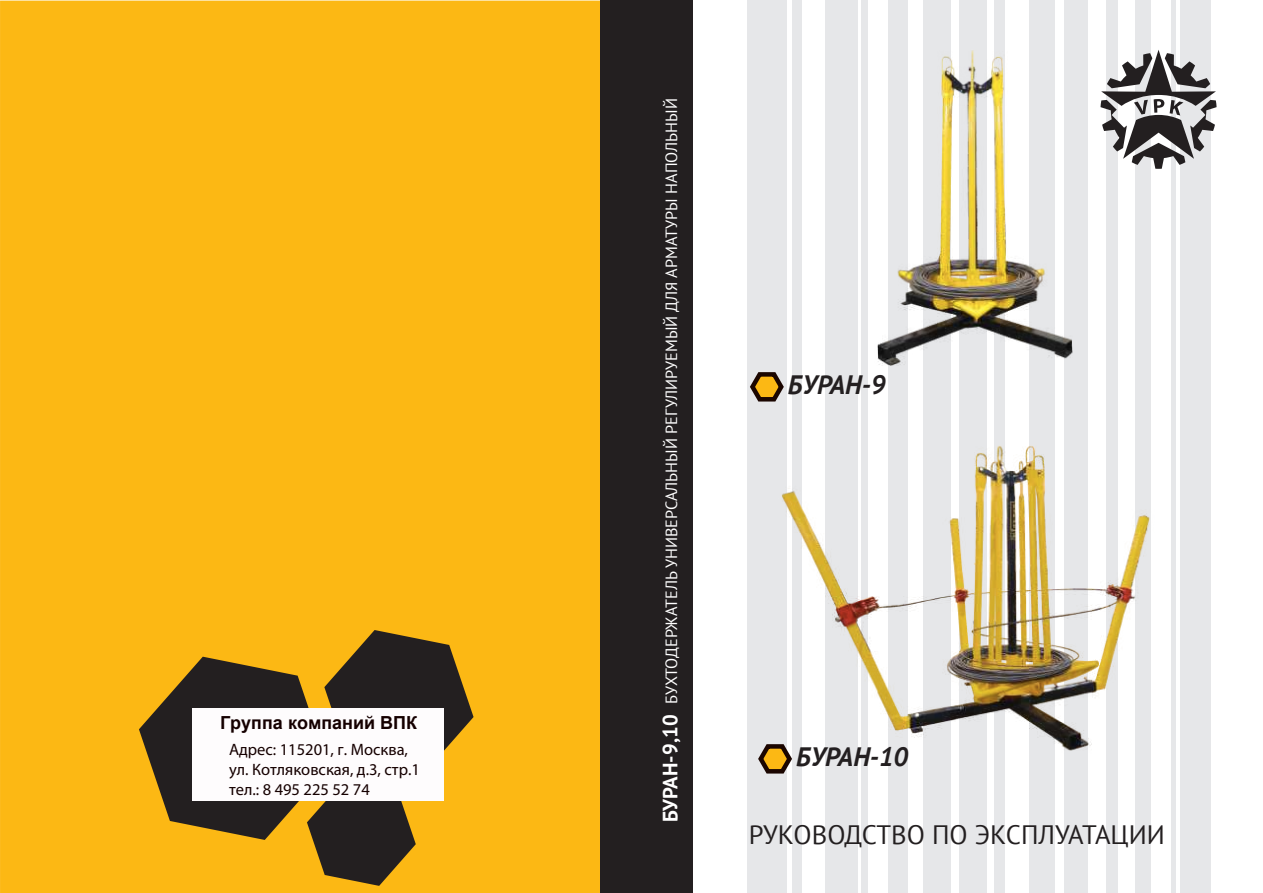
<style>
.page{position:relative;width:1263px;height:893px;background:#fff}
.page>*{position:absolute;margin:0;border:0;box-sizing:border-box;transform-origin:0 0}
.t1{font:26.55px "PT Sans";color:#231f20}
.t2{font:italic 700 26.55px "PT Sans";color:#231f20}
.t3{font:700 20.7px "PT Sans";color:#fff}
.t4{font:700 18px "Arial";color:#150000}
.t5{font:16.5px/20.1px "Myriad Pro";color:#150000}
.t6{font:16.2px "PT Sans";color:#fff}
</style>
<div class="page">
<div style="left:0;top:1px;width:631px;height:892px;background:#fcb814"></div>
<div style="left:600px;top:1px;width:93px;height:892px;background:#231f20"></div>
<div style="left:747px;top:1px;width:40px;height:892px;background:#e6e7e9"></div>
<div style="left:792px;top:1px;width:10px;height:892px;background:#e6e7e9"></div>
<div style="left:825px;top:1px;width:33px;height:892px;background:#e6e7e9"></div>
<div style="left:862px;top:1px;width:6px;height:892px;background:#e6e7e9"></div>
<div style="left:888px;top:1px;width:20px;height:892px;background:#e6e7e9"></div>
<div style="left:923px;top:1px;width:28px;height:892px;background:#e6e7e9"></div>
<div style="left:959px;top:1px;width:27px;height:892px;background:#e6e7e9"></div>
<div style="left:994px;top:1px;width:10px;height:892px;background:#e6e7e9"></div>
<div style="left:1029px;top:1px;width:26px;height:892px;background:#e6e7e9"></div>
<div style="left:1065px;top:1px;width:23px;height:892px;background:#e6e7e9"></div>
<div style="left:1106px;top:1px;width:12px;height:892px;background:#e6e7e9"></div>
<div style="left:1135px;top:1px;width:15px;height:892px;background:#e6e7e9"></div>
<div style="left:1180px;top:1px;width:30px;height:892px;background:#e6e7e9"></div>
<div style="left:1171px;top:1px;width:5px;height:892px;background:#e6e7e9"></div>
<svg style="left:750px;top:372px;width:34px;height:30px"></svg>
<svg style="left:758px;top:744px;width:19px;height:30px"></svg>
<svg style="left:1138px;top:50px;width:78px;height:119px"></svg>
<svg style="left:139px;top:630px;width:334px;height:256px"></svg>
<div style="left:192px;top:708px;width:251px;height:93px;background:#fefcfd"></div>
<img style="left:861px;top:43px;width:277px;height:327px">
<img style="left:777px;top:407px;width:374px;height:381px">
<p class="t4" style="left:220px;top:710px;width:199px">Группа компаний ВПК</p>
<p class="t5" style="left:229px;top:739px;width:192px">Адрес: 115201, г. Москва, ул. Котляковская, д.3, стр.1 тел.: 8 495 225 52 74</p>
<p class="t6" style="left:661px;top:704px;width:607px;rotate:-90deg">БУХТОДЕРЖАТЕЛЬ УНИВЕРСАЛЬНЫЙ РЕГУЛИРУЕМЫЙ ДЛЯ АРМАТУРЫ НАПОЛЬНЫЙ</p>
<p class="t3" style="left:657px;top:822px;width:109px;rotate:-90deg">БУРАН-9,10</p>
<h1 class="t2" style="left:788px;top:368px;width:99px">БУРАН-9</h1>
<h1 class="t2" style="left:796px;top:740px;width:113px">БУРАН-10</h1>
<h1 class="t1" style="left:749px;top:818px;width:418px">РУКОВОДСТВО ПО ЭКСПЛУАТАЦИИ</h1>
</div>
